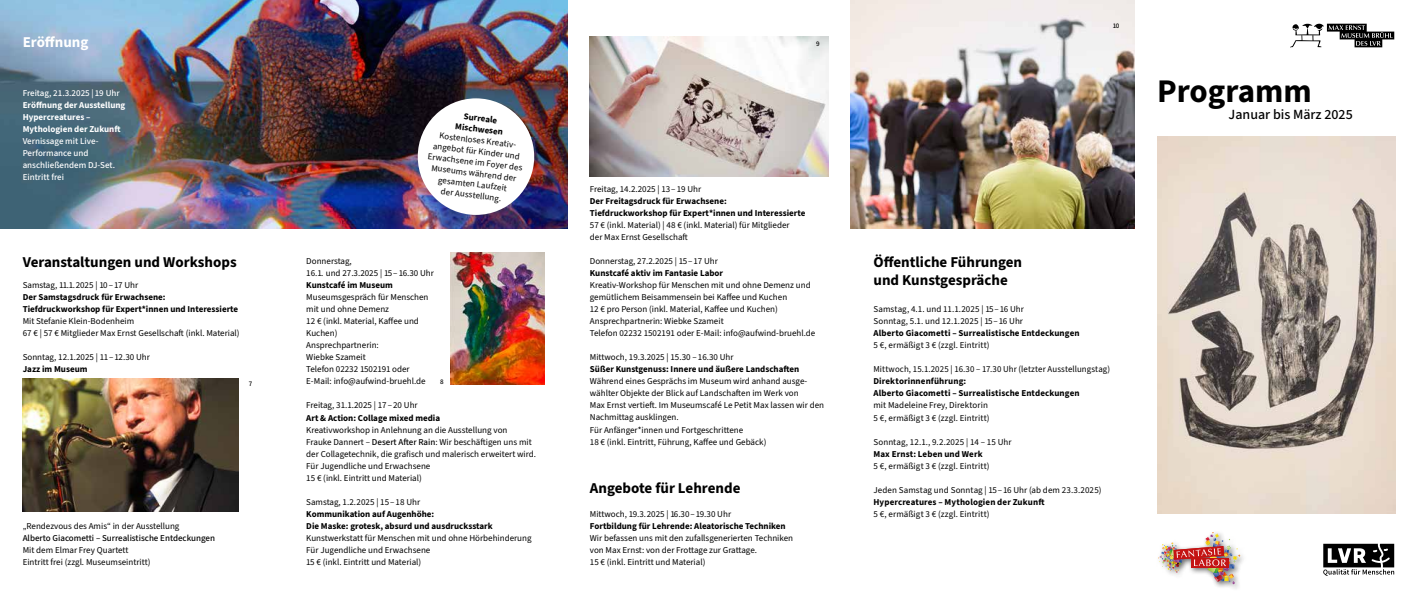
<style>
.page{position:relative;width:1418px;height:596px;background:#fff}
.page>*{position:absolute;margin:0;border:0;box-sizing:border-box;transform-origin:0 0}
.t1{font:700 33px "Source Sans 3";color:#000}
.t2{font:700 15px/18px "Source Sans 3";color:#000}
.t3{font:700 15px "Source Sans 3";color:#fff}
.t4{font:500 14px "Source Sans 3";color:#000}
.t5{font:9px/12px "Source Sans 3";color:#000}
.t6{font:700 9px/12px "Source Sans 3";color:#000}
.t7{font:500 9px/12px "Source Sans 3";color:#fff}
.t8{font:700 9px/12px "Source Sans 3";color:#fff}
.t9{font:500 9px "Source Sans 3";color:#000}
.t10{font:500 7px "Source Sans 3";color:#000}
.s1{font-weight:500}
</style>
<div class="page">
<div style="left:1155px;top:528px;width:92px;height:62px;background:#000;opacity:.59"></div>
<img style="left:1157px;top:531px;width:83px;height:53px">
<img style="left:590px;top:36px;width:238px;height:140px">
<img style="left:23px;top:378px;width:216px;height:133px">
<img style="left:850px;top:0;width:284px;height:228px">
<img style="left:450px;top:252px;width:94px;height:132px">
<img style="left:0;top:0;width:567px;height:228px">
<svg style="left:1323px;top:543px;width:71px;height:32px"></svg>
<svg style="left:1290px;top:24px;width:104px;height:23px"></svg>
<img style="left:1157px;top:136px;width:238px;height:377px">
<div style="left:418px;top:98px;width:116px;height:117px;background:#fff;border-radius:50%"></div>
<h2 class="t3" style="left:23px;top:32px;width:67px">Eröffnung</h2>
<p class="t10" style="left:816px;top:39px;width:5px">9</p>
<p class="t10" style="left:1112px;top:21px;width:8px">10</p>
<p class="t7" style="left:23px;top:87px;width:99px">Freitag, 21.3.2025 | 19 Uhr</p>
<p class="t8" style="left:23px;top:99px;width:104px">Eröffnung der Ausstellung<br>Hypercreatures –<br>Mythologien der Zukunft</p>
<p class="t7" style="left:23px;top:135px;width:94px">Vernissage mit Live-<br>Performance und anschließendem DJ-Set.<br>Eintritt frei</p>
<h2 class="t2" style="left:23px;top:253px;width:215px">Veranstaltungen und Workshops</h2>
<p class="t5" style="left:23px;top:279px;width:117px">Samstag, 11.1.2025 | 10– 17 Uhr</p>
<p class="t6" style="left:23px;top:291px;width:217px">Der Samstagsdruck für Erwachsene:<br>Tiefdruckworkshop für Expert*innen und Interessierte</p>
<p class="t5" style="left:23px;top:315px;width:218px">Mit Stefanie Klein-Bodenheim<br>67 € | 57 € Mitglieder Max Ernst Gesellschaft (inkl. Material)</p>
<p class="t5" style="left:23px;top:351px;width:129px">Sonntag, 12.1.2025 | 11– 12.30 Uhr</p>
<p class="t6" style="left:23px;top:363px;width:66px">Jazz im Museum</p>
<p class="t5" style="left:23px;top:519px;width:158px">„Rendezvous des Amis“ in der Ausstellung</p>
<p class="t9" style="left:23px;top:531px;width:194px">Alberto Giacometti – Surrealistische Entdeckungen</p>
<p class="t5" style="left:23px;top:543px;width:129px">Mit dem Elmar Frey Quartett<br>Eintritt frei (zzgl. Museumseintritt)</p>
<h1 class="t1" style="left:1157px;top:69px;width:156px">Programm</h1>
<p class="t6" style="left:464px;top:110px;width:35px;rotate:7deg">Surreale</p>
<h3 class="t4" style="left:1228px;top:106px;width:126px">Januar bis März 2025</h3>
<p class="t6" style="left:456px;top:120px;width:50px;rotate:7deg">Mischwesen</p>
<p class="t5" style="left:431px;top:129px;width:97px;line-height:11px;text-align:center;rotate:7deg">Kostenloses Kreativ&shy;angebot für Kinder und<br>Erwachsene im Foyer des<br>Museums während der gesamten Laufzeit<br>der Ausstellung.</p>
<p class="t5" style="left:590px;top:183px;width:113px">Freitag, 14.2.2025 | 13– 19 Uhr</p>
<p class="t6" style="left:590px;top:195px;width:217px">Der Freitagsdruck für Erwachsene:<br>Tiefdruckworkshop für Expert*innen und Interessierte</p>
<p class="t5" style="left:590px;top:219px;width:201px">57 € (inkl. Material) | 48 € (inkl. Material) für Mitglieder der Max Ernst Gesellschaft</p>
<p class="t5" style="left:590px;top:255px;width:130px">Donnerstag, 27.2.2025 | 15– 17 Uhr</p>
<p class="t6" style="left:590px;top:267px;width:135px">Kunstcafé aktiv im Fantasie Labor</p>
<p class="t5" style="left:590px;top:279px;width:227px">Kreativ-Workshop für Menschen mit und ohne Demenz und gemütlichem Beisammensein bei Kaffee und Kuchen<br>12 € pro Person (inkl. Material, Kaffee und Kuchen)<br>Ansprechpartnerin: Wiebke Szameit<br>Telefon 02232 1502191 oder E-Mail: info@aufwind-bruehl.de</p>
<p class="t5" style="left:590px;top:351px;width:145px">Mittwoch, 19.3.2025 | 15.30 – 16.30 Uhr</p>
<p class="t6" style="left:590px;top:363px;width:211px">Süßer Kunstgenuss: Innere und äußere Landschaften</p>
<p class="t5" style="left:590px;top:375px;width:236px">Während eines Gesprächs im Museum wird anhand ausge&shy;wählter Objekte der Blick auf Landschaften im Werk von<br>Max Ernst vertieft. Im Museumscafé Le Petit Max lassen wir den Nachmittag ausklingen.<br>Für Anfänger*innen und Fortgeschrittene<br>18 € (inkl. Eintritt, Führung, Kaffee und Gebäck)</p>
<h2 class="t2" style="left:873px;top:253px;width:150px">Öffentliche Führungen und Kunstgespräche</h2>
<p class="t5" style="left:873px;top:303px;width:152px">Samstag, 4.1. und 11.1.2025 | 15– 16 Uhr<br>Sonntag, 5.1. und 12.1.2025 | 15– 16 Uhr</p>
<p class="t6" style="left:873px;top:327px;width:208px">Alberto Giacometti – Surrealistische Entdeckungen</p>
<p class="t5" style="left:873px;top:339px;width:118px">5 €, ermäßigt 3 € (zzgl. Eintritt)</p>
<p class="t5" style="left:873px;top:363px;width:238px">Mittwoch, 15.1.2025 | 16.30 – 17.30 Uhr (letzter Ausstellungstag)</p>
<p class="t6" style="left:873px;top:375px;width:208px">Direktorinnenführung:<br>Alberto Giacometti – Surrealistische Entdeckungen</p>
<p class="t5" style="left:873px;top:399px;width:118px">mit Madeleine Frey, Direktorin<br>5 €, ermäßigt 3 € (zzgl. Eintritt)</p>
<p class="t5" style="left:873px;top:435px;width:140px">Sonntag, 12.1., 9.2.2025 | 14 – 15 Uhr</p>
<p class="t6" style="left:873px;top:447px;width:111px">Max Ernst: Leben und Werk</p>
<p class="t5" style="left:873px;top:459px;width:118px">5 €, ermäßigt 3 € (zzgl. Eintritt)</p>
<p class="t5" style="left:873px;top:483px;width:229px">Jeden Samstag und Sonntag | 15– 16 Uhr (ab dem 23.3.2025)</p>
<p class="t6" style="left:873px;top:495px;width:172px">Hypercreatures – Mythologien der Zukunft</p>
<p class="t5" style="left:873px;top:507px;width:118px">5 €, ermäßigt 3 € (zzgl. Eintritt)</p>
<p class="t5" style="left:306px;top:255px;width:129px">Donnerstag,<br>16.1. und 27.3.2025 | 15– 16.30 Uhr</p>
<p class="t6" style="left:306px;top:279px;width:88px">Kunstcafé im Museum</p>
<p class="t5" style="left:306px;top:291px;width:124px">Museumsgespräch für Menschen mit und ohne Demenz<br>12 € (inkl. Material, Kaffee und<br>Kuchen)<br>Ansprechpartnerin:<br>Wiebke Szameit<br>Telefon 02232 1502191 oder<br>E-Mail: info@aufwind-bruehl.de</p>
<p class="t5" style="left:306px;top:399px;width:113px">Freitag, 31.1.2025 | 17– 20 Uhr</p>
<p class="t6" style="left:306px;top:411px;width:135px">Art &amp; Action: Collage mixed media</p>
<p class="t5" style="left:306px;top:423px;width:231px">Kreativworkshop in Anlehnung an die Ausstellung von<br>Frauke Dannert – <span class="s1">Desert After Rain</span>: Wir beschäftigen uns mit der Collagetechnik, die grafisch und malerisch erweitert wird.<br>Für Jugendliche und Erwachsene<br>15 € (inkl. Eintritt und Material)</p>
<p class="t5" style="left:306px;top:495px;width:115px">Samstag, 1.2.2025 | 15– 18 Uhr</p>
<p class="t6" style="left:306px;top:507px;width:188px">Kommunikation auf Augenhöhe:<br>Die Maske: grotesk, absurd und ausdrucksstark</p>
<p class="t5" style="left:306px;top:531px;width:227px">Kunstwerkstatt für Menschen mit und ohne Hörbehinderung<br>Für Jugendliche und Erwachsene<br>15 € (inkl. Eintritt und Material)</p>
<p class="t10" style="left:249px;top:378px;width:5px">7</p>
<p class="t10" style="left:440px;top:377px;width:5px">8</p>
<h2 class="t2" style="left:590px;top:478px;width:152px">Angebote für Lehrende</h2>
<p class="t5" style="left:590px;top:507px;width:143px">Mittwoch, 19.3.2025 | 16.30– 19.30 Uhr</p>
<p class="t6" style="left:590px;top:519px;width:197px">Fortbildung für Lehrende: Aleatorische Techniken</p>
<p class="t5" style="left:590px;top:531px;width:205px">Wir befassen uns mit den zufallsgenerierten Techniken von Max Ernst: von der Frottage zur Grattage.<br>15 € (inkl. Eintritt und Material)</p>
</div>
